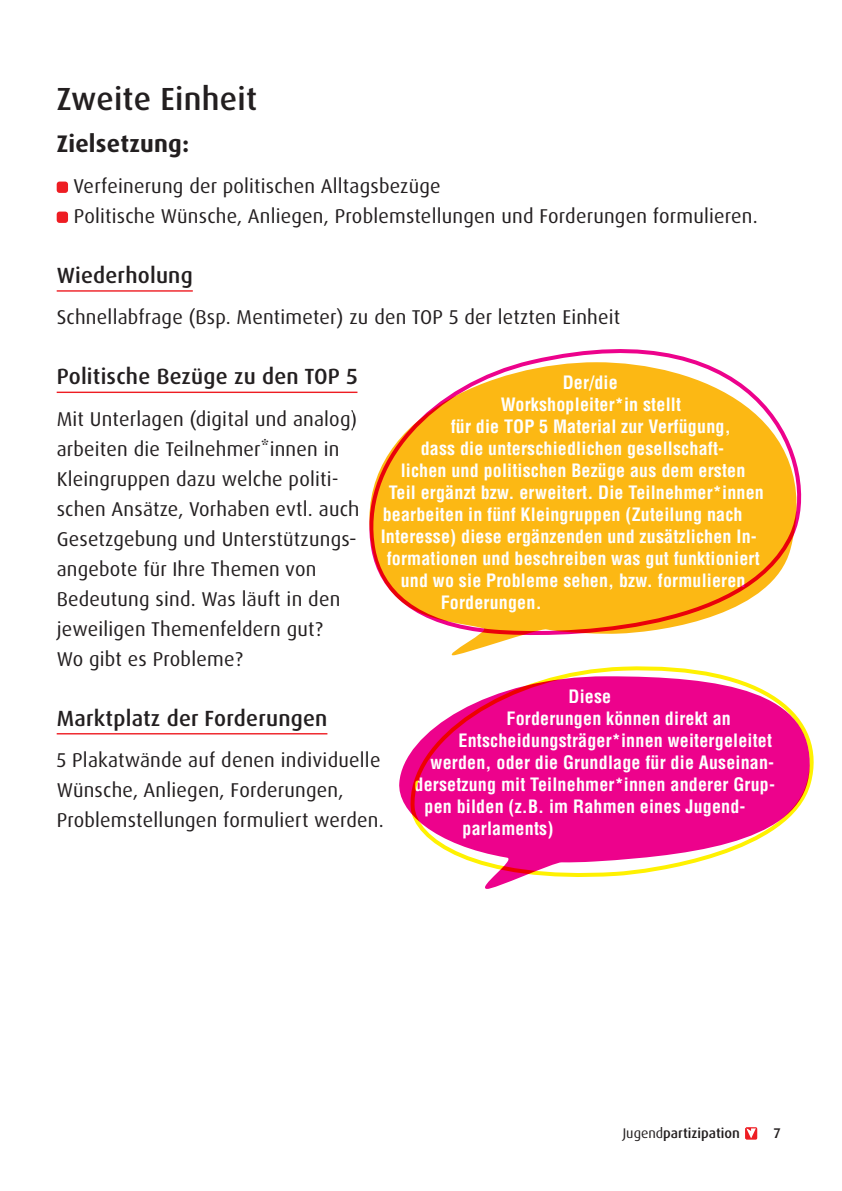
<style>
.page{position:relative;width:842px;height:1191px;background:#fff}
.page>*{position:absolute;margin:0;border:0;box-sizing:border-box;transform-origin:0 0}
.HL{font:500 32px "Dax Pro";letter-spacing:.01em;color:#231f20}
.SL{font:700 24px "Dax Pro";letter-spacing:.01em;color:#231f20}
.unterstreichung{font:500 22px "Dax Pro";letter-spacing:.01em;color:#231f20}
.Copy{font:20px/30px "Dax Pro";letter-spacing:.01em;color:#231f20}
.t1{font:700 condensed 18px "Helvetica LT Std";letter-spacing:.01em;color:#fff}
.t2{font:500 14px "Dax Pro";color:#231f20}
.s1{font-weight:400}
</style>
<div class="page">
<svg style="left:748px;top:1129px;width:7px;height:8px"></svg>
<div style="left:746px;top:1127px;width:11px;height:12px;border:1px solid #ee1d23"></div>
<hr style="left:57px;top:290px;width:136px;height:2px;background:#ee1d23">
<hr style="left:57px;top:391px;width:300px;height:2px;background:#ee1d23">
<hr style="left:57px;top:733px;width:270px;height:1px;background:#ee1d23">
<div style="left:57px;top:181px;width:11px;height:12px;background:#ee1d23;border-radius:3px"></div>
<div style="left:57px;top:211px;width:11px;height:12px;background:#ee1d23;border-radius:3px"></div>
<svg style="left:524px;top:349px;width:278px;height:174px"></svg>
<svg style="left:369px;top:362px;width:429px;height:294px;fill:#fcb814"></svg>
<svg style="left:558px;top:666px;width:256px;height:112px"></svg>
<svg style="left:399px;top:676px;width:413px;height:213px;fill:#ed028c"></svg>
<p class="HL" style="left:57px;top:78px;width:202px">Zweite Einheit</p>
<p class="SL" style="left:57px;top:128px;width:134px">Zielsetzung:</p>
<p class="Copy" style="left:74px;top:171px;width:369px">Verfeinerung der politischen Alltagsbezüge</p>
<p class="Copy" style="left:74px;top:201px;width:685px">Politische Wünsche, Anliegen, Problemstellungen und Forderungen formulieren.</p>
<p class="unterstreichung" style="left:57px;top:261px;width:138px">Wiederholung</p>
<p class="Copy" style="left:57px;top:302px;width:565px">Schnellabfrage (Bsp. Mentimeter) zu den TOP 5 der letzten Einheit</p>
<p class="unterstreichung" style="left:57px;top:362px;width:302px">Politische Bezüge zu den TOP 5</p>
<p class="Copy" style="left:57px;top:404px;width:304px">Mit Unterlagen (digital und analog) arbeiten die Teilnehmer*innen in Kleingruppen dazu welche politi&shy;schen Ansätze, Vorhaben evtl. auch Gesetzgebung und Unterstützungs&shy;angebote für Ihre Themen von Bedeutung sind. Was läuft in den jeweiligen Themenfeldern gut?</p>
<p class="Copy" style="left:57px;top:644px;width:188px">Wo gibt es Probleme?</p>
<p class="unterstreichung" style="left:57px;top:704px;width:272px">Marktplatz der Forderungen</p>
<p class="Copy" style="left:57px;top:745px;width:325px">5 Plakatwände auf denen individuelle<br>Wünsche, Anliegen, Forderungen,</p>
<p class="Copy" style="left:57px;top:805px;width:329px">Problemstellungen formuliert werden.</p>
<p class="t1" style="left:563px;top:371px;width:57px">Der/die</p>
<p class="t1" style="left:501px;top:393px;width:182px">Workshopleiter*in stellt</p>
<p class="t1" style="left:451px;top:415px;width:281px">für die TOP 5 Material zur Verfügung,</p>
<p class="t1" style="left:421px;top:437px;width:305px">dass die unterschiedlichen gesellschaft-</p>
<p class="t1" style="left:401px;top:459px;width:346px">lichen und politischen Bezüge aus dem ersten</p>
<p class="t1" style="left:389px;top:481px;width:377px">Teil ergänzt bzw. erweitert. Die Teilnehmer*innen</p>
<p class="t1" style="left:383px;top:503px;width:361px">bearbeiten in fünf Kleingruppen (Zuteilung nach</p>
<p class="t1" style="left:381px;top:525px;width:378px">Interesse) diese ergänzenden und zusätzlichen In-</p>
<p class="t1" style="left:387px;top:547px;width:374px">formationen und beschreiben was gut funktioniert</p>
<p class="t1" style="left:401px;top:569px;width:346px">und wo sie Probleme sehen, bzw. formulieren</p>
<p class="t1" style="left:441px;top:591px;width:102px">Forderungen.</p>
<p class="t1" style="left:568px;top:684px;width:44px">Diese</p>
<p class="t1" style="left:506px;top:706px;width:226px">Forderungen können direkt an</p>
<p class="t1" style="left:458px;top:728px;width:315px">Entscheidungsträger*innen weitergeleitet</p>
<p class="t1" style="left:430px;top:750px;width:345px">werden, oder die Grundlage für die Auseinan-</p>
<p class="t1" style="left:414px;top:772px;width:362px">dersetzung mit Teilnehmer*innen anderer Grup-</p>
<p class="t1" style="left:424px;top:794px;width:323px">pen bilden (z.B. im Rahmen eines Jugend-</p>
<p class="t1" style="left:462px;top:816px;width:92px">parlaments)</p>
<p class="t2" style="left:623px;top:1124px;width:119px"><span class="s1">Jugend</span>partizipation</p>
<p class="t2" style="left:774px;top:1124px;width:8px">7</p>
</div>
